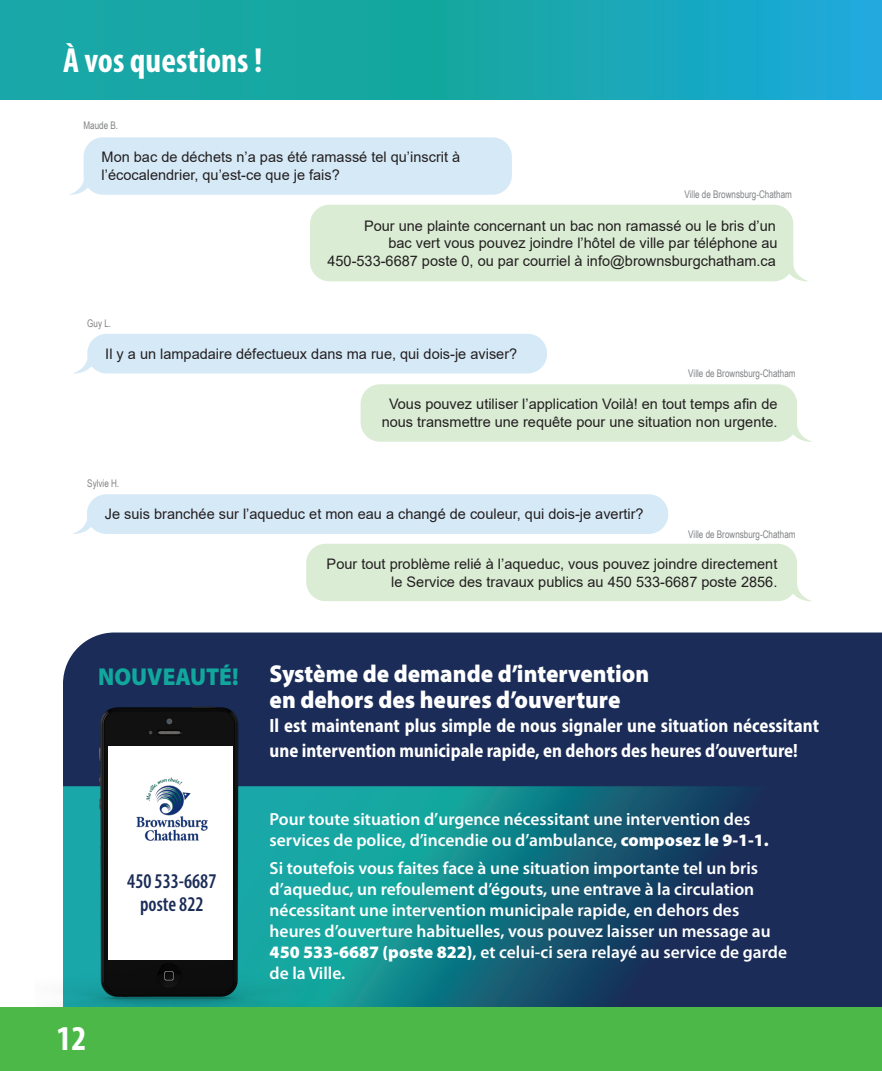
<style>
.page{position:relative;width:882px;height:1071px;background:#fff}
.page>*{position:absolute;margin:0;border:0;box-sizing:border-box;transform-origin:0 0}
.t1{font:700 condensed 35px "Myriad Pro";color:#fff}
.ECSG_-_Item{font:900 24.5px/26.2px "Myriad Pro";color:#fff;scale:.94 1}
.ECSG_-_Item-2{font:900 24.5px "Myriad Pro";color:#12a79d;scale:.94 1}
.ECSG_-_Item-3{font:600 condensed 21px/23.4px "Myriad Pro";color:#1a2c57;text-align:center;scale:.94 1}
.Question{font:700 semi-condensed 19.25px/24.5px "Myriad Pro";color:#fff;scale:.94 1}
.Question-2{font:600 17.5px/21px "Myriad Pro";color:#fff}
.Question-3{font:14.53px/17.8px "Arial";color:#231f20}
.Réponse{font:14.53px/17.8px "Arial";color:#231f20;text-align:right}
.ECSG_-_Item-4{font:10.5px "Arial Narrow";color:#808285;scale:.94 1}
.s1{font-weight:900}
</style>
<div class="page">
<svg style="left:0;top:0;width:882px;height:100px;background:#18a7b0"></svg>
<div style="left:84px;top:137px;width:428px;height:58px;background:#d6e9f7;border-radius:19px"></div>
<svg style="left:69px;top:158px;width:24px;height:37px"></svg>
<div style="left:310px;top:205px;width:483px;height:76px;background:#daecd4;border-radius:19px"></div>
<svg style="left:785px;top:244px;width:22px;height:37px"></svg>
<div style="left:87px;top:334px;width:460px;height:39px;background:#d6e9f7;border-radius:19px"></div>
<svg style="left:74px;top:337px;width:23px;height:36px"></svg>
<div style="left:361px;top:384px;width:436px;height:58px;background:#daecd4;border-radius:19px"></div>
<svg style="left:788px;top:426px;width:24px;height:16px"></svg>
<div style="left:87px;top:494px;width:581px;height:40px;background:#d6e9f7;border-radius:19px"></div>
<svg style="left:73px;top:497px;width:23px;height:37px"></svg>
<div style="left:306px;top:544px;width:491px;height:57px;background:#daecd4;border-radius:19px"></div>
<svg style="left:790px;top:585px;width:21px;height:16px"></svg>
<svg style="left:319px;top:786px;width:563px;height:222px;background:#155b72"></svg>
<div style="left:63px;top:633px;width:819px;height:153px;background:#1a2c57"></div>
<img style="left:36px;top:694px;width:283px;height:314px">
<div style="left:108px;top:746px;width:125px;height:214px;background:#fff"></div>
<img style="left:136px;top:777px;width:72px;height:64px">
<div style="left:0;top:1008px;width:882px;height:63px;background:#4cb848"></div>
<p class="t1" style="left:63px;top:39px;width:201px">À vos questions !</p>
<p class="ECSG_-_Item-4" style="left:84px;top:118px;width:38px">Maude B.</p>
<p class="Question-3" style="left:102px;top:148px;width:360px">Mon bac de déchets n’a pas été ramassé tel qu’inscrit à l’écocalendrier, qu’est-ce que je fais?</p>
<p class="Question-3" style="left:327px;top:216px;width:452px;text-align:right">Pour une plainte concernant un bac non ramassé ou le bris d’un<br>bac vert vous pouvez joindre l’hôtel de ville par téléphone au<br>450-533-6687 poste 0, ou par courriel à info@brownsburgchatham.ca</p>
<p class="ECSG_-_Item-4" style="left:685px;top:187px;width:116px">Ville de Brownsburg-Chatham</p>
<p class="ECSG_-_Item-4" style="left:87px;top:315px;width:27px">Guy L.</p>
<p class="Question-3" style="left:105px;top:345px;width:413px">Il y a un lampadaire défectueux dans ma rue, qui dois-je aviser?</p>
<p class="Question-3" style="left:382px;top:395px;width:397px;text-align:center">Vous pouvez utiliser l’application Voilà! en tout temps afin de nous transmettre une requête pour une situation non urgente.</p>
<p class="ECSG_-_Item-4" style="left:688px;top:366px;width:116px">Ville de Brownsburg-Chatham</p>
<p class="ECSG_-_Item-4" style="left:87px;top:476px;width:35px">Sylvie H.</p>
<p class="Question-3" style="left:105px;top:505px;width:540px">Je suis branchée sur l’aqueduc et mon eau a changé de couleur, qui dois-je avertir?</p>
<p class="Réponse" style="left:327px;top:555px;width:452px">Pour tout problème relié à l’aqueduc, vous pouvez joindre directement le Service des travaux publics au 450 533-6687 poste 2856.</p>
<p class="ECSG_-_Item-4" style="left:688px;top:526px;width:116px">Ville de Brownsburg-Chatham</p>
<p class="ECSG_-_Item-2" style="left:98px;top:660px;width:151px">NOUVEAUTÉ!</p>
<p class="ECSG_-_Item-3" style="left:127px;top:869px;width:96px">450 533-6687 poste 822</p>
<h1 class="t1" style="left:57px;top:1016px;width:31px">12</h1>
<p class="ECSG_-_Item" style="left:270px;top:659px;width:405px">Système de demande d’intervention en dehors des heures d’ouverture</p>
<p class="Question" style="left:270px;top:713px;width:586px">Il est maintenant plus simple de nous signaler une situation nécessitant une intervention municipale rapide, en dehors des heures d’ouverture!</p>
<p class="Question-2" style="left:270px;top:808px;width:501px">Pour toute situation d’urgence nécessitant une intervention des services de police, d’incendie ou d’ambulance, <span class="s1">composez le 9-1-1.</span></p>
<p class="Question-2" style="left:270px;top:858px;width:519px">Si toutefois vous faites face à une situation importante tel un bris d’aqueduc, un refoulement d’égouts, une entrave à la circulation nécessitant une intervention municipale rapide, en dehors des heures d’ouverture habituelles, vous pouvez laisser un message au <span class="s1">450 533-6687 (poste 822)</span>, et celui-ci sera relayé au service de garde de la Ville.</p>
</div>
